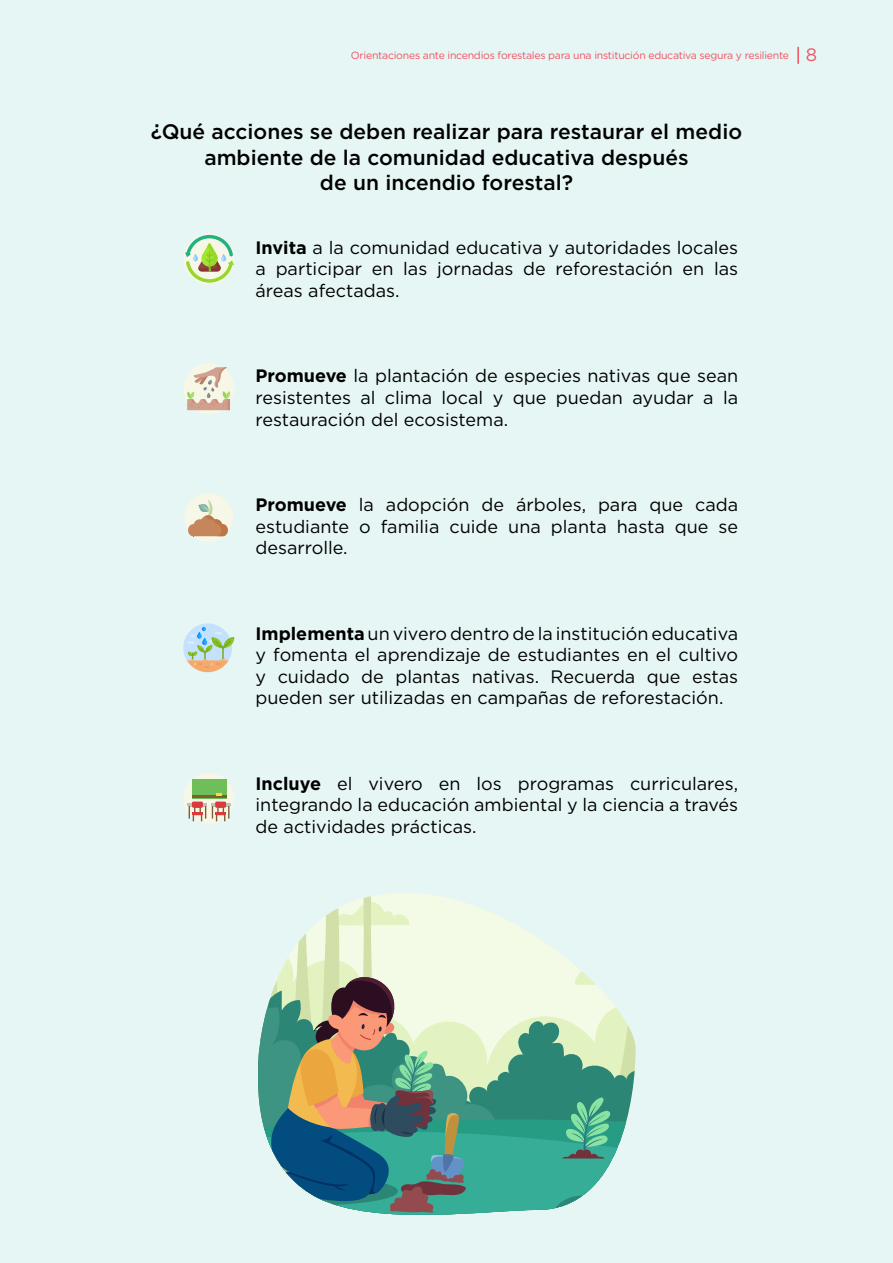
<style>
.page{position:relative;width:893px;height:1263px;background:#e6f6f5}
.page>*{position:absolute;margin:0;border:0;box-sizing:border-box;transform-origin:0 0}
.Subtitulos{font:500 21px/25.5px "Gotham";color:#000;text-align:center}
.Parrafos{font:18px/21.6px "Gotham";color:#000;text-align:justify}
.t1{font:10.5px "Gotham Rounded";letter-spacing:-.025em;color:#f05261}
.s1{font-size:18px;color:#ef5262}
.s2{font-weight:700}
</style>
<div class="page">
<svg style="left:797px;top:47px;width:2px;height:17px"></svg>
<div style="left:183px;top:234px;width:51px;height:51px;background:#f6f7e7;border-radius:50%"></div>
<svg style="left:185px;top:235px;width:49px;height:48px"></svg>
<div style="left:183px;top:363px;width:51px;height:51px;background:#f6f7e7;border-radius:50%"></div>
<svg style="left:187px;top:367px;width:43px;height:43px"></svg>
<div style="left:184px;top:493px;width:49px;height:49px;background:#f6f7e7;border-radius:50%"></div>
<svg style="left:188px;top:500px;width:40px;height:36px"></svg>
<svg style="left:183px;top:623px;width:51px;height:49px"></svg>
<div style="left:183px;top:773px;width:51px;height:51px;background:#f6f7e7;border-radius:50%"></div>
<div style="left:192px;top:779px;width:34px;height:19px;background:#6ebe5a"></div>
<hr style="left:192px;top:795px;width:34px;height:3px;background:#845a30">
<div style="left:192px;top:801px;width:11px;height:7px;background:#db3a3a"></div>
<div style="left:215px;top:801px;width:11px;height:7px;background:#db3a3a"></div>
<svg style="left:188px;top:804px;width:42px;height:17px"></svg>
<svg style="left:258px;top:893px;width:377px;height:322px"></svg>
<p class="t1" style="left:351px;top:49px;width:468px">Orientaciones ante incendios forestales para una institución educativa segura y resiliente <span class="s1">8</span></p>
<p class="Subtitulos" style="left:151px;top:119px;width:593px">¿Qué acciones se deben realizar para restaurar el medio ambiente de la comunidad educativa después</p>
<p class="Subtitulos" style="left:320px;top:170px;width:255px">de un incendio forestal?</p>
<p class="Parrafos" style="left:256px;top:236px;width:484px"><span class="s2">Invita</span> a la comunidad educativa y autoridades locales a participar en las jornadas de reforestación en las áreas afectadas.</p>
<p class="Parrafos" style="left:256px;top:365px;width:484px"><span class="s2">Promueve</span> la plantación de especies nativas que sean resistentes al clima local y que puedan ayudar a la restauración del ecosistema.</p>
<p class="Parrafos" style="left:256px;top:493px;width:484px"><span class="s2">Promueve</span> la adopción de árboles, para que cada estudiante o familia cuide una planta hasta que se desarrolle.</p>
<p class="Parrafos" style="left:256px;top:622px;width:484px"><span class="s2">Implementa</span> un vivero dentro de la institución educativa y fomenta el aprendizaje de estudiantes en el cultivo y cuidado de plantas nativas. Recuerda que estas pueden ser utilizadas en campañas de reforestación.</p>
<p class="Parrafos" style="left:256px;top:772px;width:484px"><span class="s2">Incluye</span> el vivero en los programas curriculares, integrando la educación ambiental y la ciencia a través de actividades prácticas.</p>
</div>
